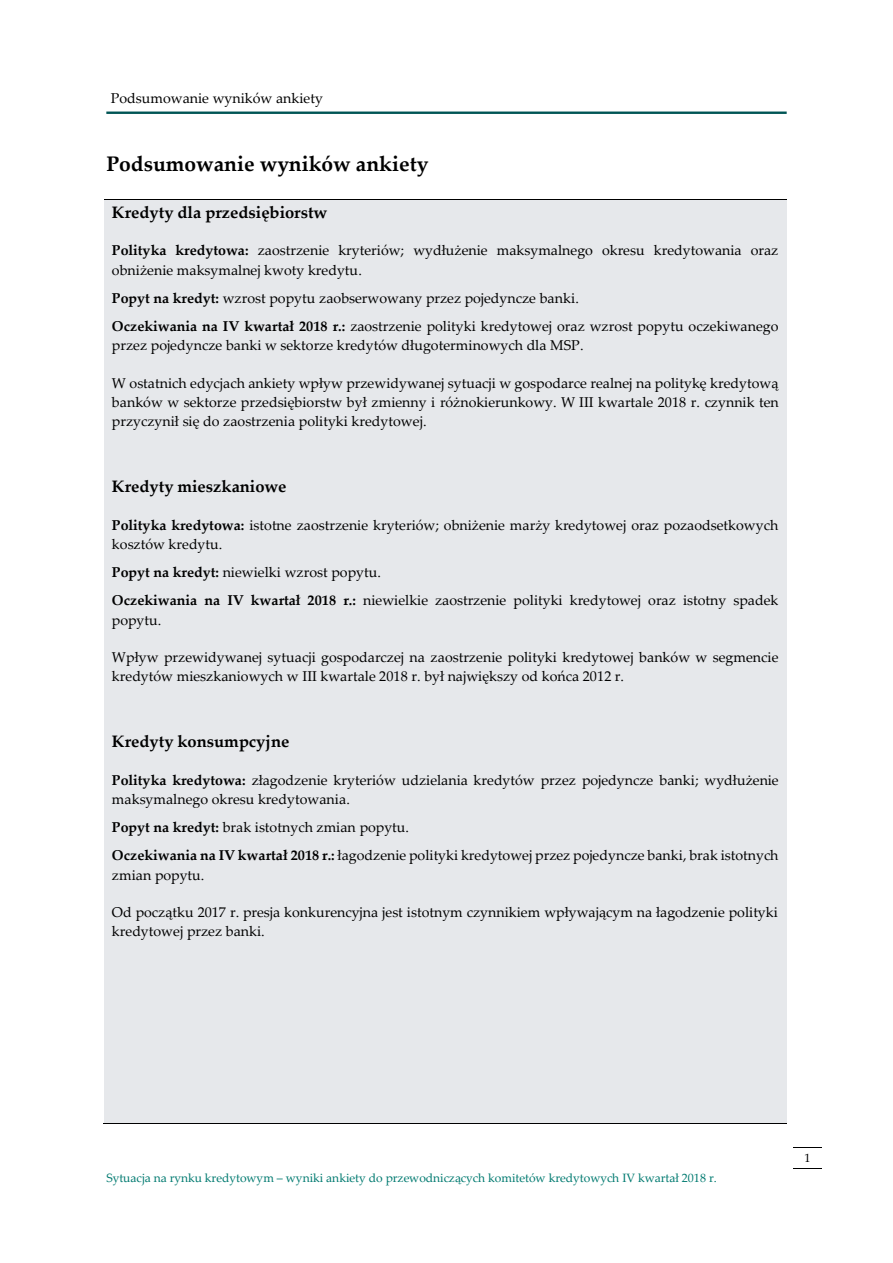
<style>
.page{position:relative;width:893px;height:1263px;background:#fff}
.page>*{position:absolute;margin:0;border:0;box-sizing:border-box;transform-origin:0 0}
.t1{font:700 21px "Palatino Linotype";color:#000}
.t2{font:700 16.5px "Palatino Linotype";color:#000}
.t3{font:14.25px/19.2px "Palatino Linotype";color:#000}
.t4{font:12px "Palatino Linotype";color:#007a70}
.t5{font:12px "Palatino Linotype";color:#000}
.s1{font-weight:700}
</style>
<div class="page">
<hr style="left:106px;top:112px;width:681px;height:2px;background:#055">
<svg style="left:793px;top:1147px;width:29px;height:1px"></svg>
<svg style="left:793px;top:1168px;width:29px;height:1px"></svg>
<div style="left:104px;top:200px;width:683px;height:923px;background:#e6e8eb"></div>
<hr style="left:104px;top:199px;width:683px;height:1px;background:#000">
<hr style="left:103px;top:1123px;width:684px;height:1px;background:#000">
<p class="t3" style="left:111px;top:91px;width:214px">Podsumowanie wyników ankiety</p>
<h1 class="t1" style="left:106px;top:155px;width:323px">Podsumowanie wyników ankiety</h1>
<p class="t2" style="left:112px;top:206px;width:217px">Kredyty dla przedsiębiorstw</p>
<p class="t3" style="left:112px;top:243px;width:668px"><span class="s1">Polityka kredytowa:</span> zaostrzenie kryteriów; wydłużenie maksymalnego okresu kredytowania oraz obniżenie maksymalnej kwoty kredytu.</p>
<p class="t3" style="left:112px;top:286px;width:668px;line-height:28px"><span class="s1">Popyt na kredyt:</span> wzrost popytu zaobserwowany przez pojedyncze banki.<br><span class="s1">Oczekiwania na IV kwartał 2018 r.:</span> zaostrzenie polityki kredytowej oraz wzrost popytu oczekiwanego</p>
<p class="t3" style="left:112px;top:338px;width:473px">przez pojedyncze banki w sektorze kredytów długoterminowych dla MSP.</p>
<p class="t3" style="left:112px;top:375px;width:668px;text-align:justify">W ostatnich edycjach ankiety wpływ przewidywanej sytuacji w gospodarce realnej na politykę kredytową banków w sektorze przedsiębiorstw był zmienny i różnokierunkowy. W III kwartale 2018 r. czynnik ten przyczynił się do zaostrzenia polityki kredytowej.</p>
<p class="t2" style="left:112px;top:480px;width:176px">Kredyty mieszkaniowe</p>
<p class="t3" style="left:112px;top:517px;width:668px"><span class="s1">Polityka kredytowa:</span> istotne zaostrzenie kryteriów; obniżenie marży kredytowej oraz pozaodsetkowych kosztów kredytu.</p>
<p class="t3" style="left:112px;top:560px;width:668px;line-height:28px"><span class="s1">Popyt na kredyt:</span> niewielki wzrost popytu.<br><span class="s1">Oczekiwania na IV kwartał 2018 r.:</span> niewielkie zaostrzenie polityki kredytowej oraz istotny spadek</p>
<p class="t3" style="left:112px;top:612px;width:51px">popytu.</p>
<p class="t3" style="left:112px;top:649px;width:668px">Wpływ przewidywanej sytuacji gospodarczej na zaostrzenie polityki kredytowej banków w segmencie kredytów mieszkaniowych w III kwartale 2018 r. był największy od końca 2012 r.</p>
<p class="t2" style="left:112px;top:735px;width:179px">Kredyty konsumpcyjne</p>
<p class="t3" style="left:112px;top:772px;width:668px"><span class="s1">Polityka kredytowa:</span> złagodzenie kryteriów udzielania kredytów przez pojedyncze banki; wydłużenie maksymalnego okresu kredytowania.</p>
<p class="t3" style="left:112px;top:815px;width:668px;line-height:28.3px"><span class="s1">Popyt na kredyt:</span> brak istotnych zmian popytu.<br><span class="s1">Oczekiwania na IV kwartał 2018 r.:</span> łagodzenie polityki kredytowej przez pojedyncze banki, brak istotnych</p>
<p class="t3" style="left:112px;top:867px;width:94px">zmian popytu.</p>
<p class="t3" style="left:112px;top:904px;width:667px">Od początku 2017 r. presja konkurencyjna jest istotnym czynnikiem wpływającym na łagodzenie polityki kredytowej przez banki.</p>
<p class="t4" style="left:106px;top:1173px;width:612px">Sytuacja na rynku kredytowym – wyniki ankiety do przewodniczących komitetów kredytowych IV kwartał 2018 r.</p>
<p class="t5" style="left:804px;top:1153px;width:8px">1</p>
</div>
